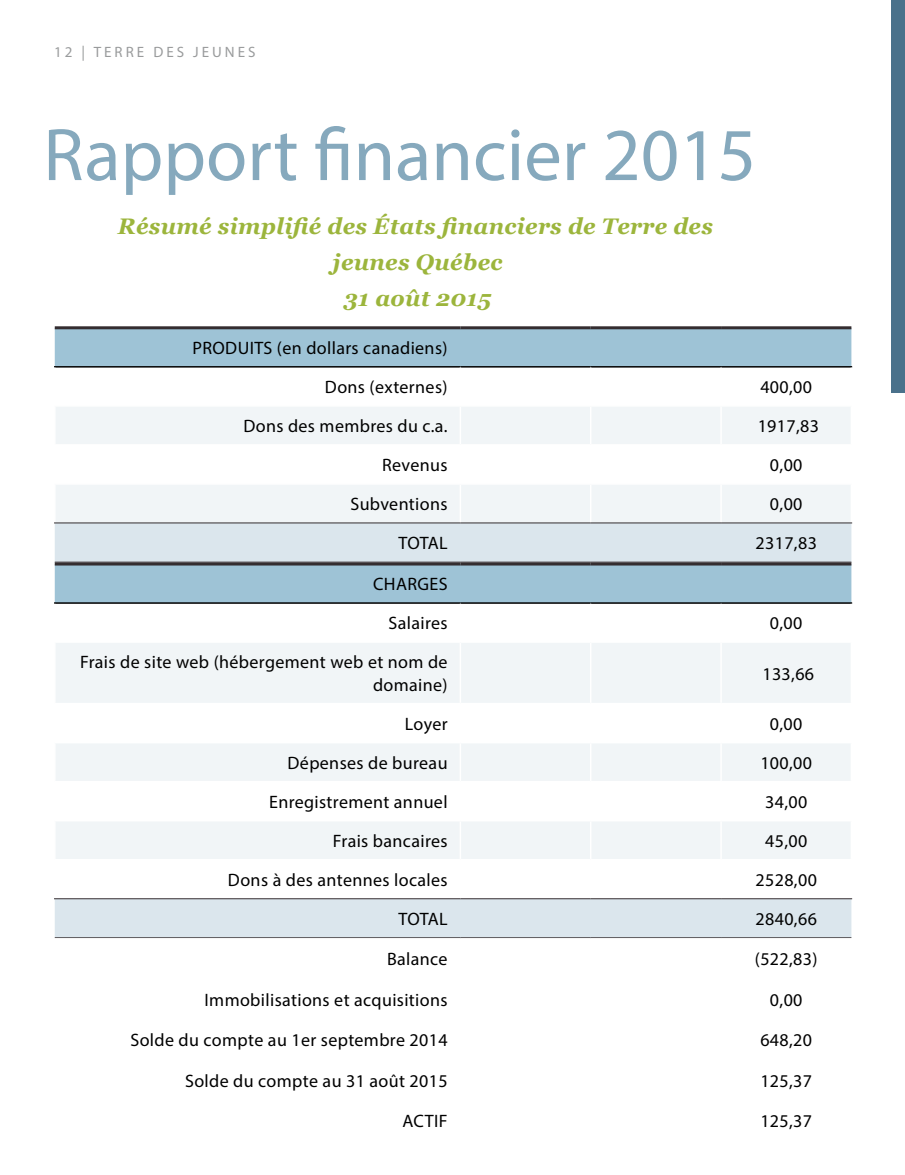
<style>
.page{position:relative;width:905px;height:1175px;background:#fff}
.page>*{position:absolute;margin:0;border:0;box-sizing:border-box;transform-origin:0 0}
.t1{font:75px "Myriad Pro";color:#6894ad}
.t2{font:italic 700 22.5px/36px "Georgia";letter-spacing:.01em;color:#9cb53c;text-align:center}
.t3{font:18px/39px "Myriad Pro";letter-spacing:.02em;color:#000;text-align:right}
.t4{font:15px "Myriad Pro";letter-spacing:.2em;color:#999b9c}
</style>
<div class="page">
<div style="left:891px;top:0;width:13px;height:392px;background:#4a718b"></div>
<div style="left:55px;top:329px;width:796px;height:37px;background:#9ec3d6"></div>
<svg style="left:56px;top:367px;width:794px;height:1px"></svg>
<svg style="left:56px;top:407px;width:794px;height:115px;fill:#f1f5f7"></svg>
<hr style="left:55px;top:326px;width:405px;height:3px;background:#342d30">
<hr style="left:460px;top:326px;width:130px;height:3px;background:#342d30">
<hr style="left:590px;top:326px;width:131px;height:3px;background:#342d30">
<hr style="left:721px;top:326px;width:130px;height:3px;background:#342d30">
<hr style="left:54px;top:366px;width:406px;height:1px;background:#000">
<hr style="left:460px;top:366px;width:130px;height:1px;background:#000">
<hr style="left:590px;top:366px;width:131px;height:1px;background:#000">
<hr style="left:721px;top:366px;width:131px;height:1px;background:#000">
<hr style="left:459px;top:367px;width:2px;height:38px;background:#fff">
<hr style="left:590px;top:367px;width:1px;height:38px;background:#fff">
<hr style="left:720px;top:367px;width:1px;height:38px;background:#fff">
<hr style="left:459px;top:406px;width:2px;height:38px;background:#fff">
<hr style="left:590px;top:406px;width:1px;height:38px;background:#fff">
<hr style="left:720px;top:406px;width:1px;height:38px;background:#fff">
<hr style="left:54px;top:444px;width:406px;height:1px;background:#fff">
<hr style="left:460px;top:444px;width:130px;height:1px;background:#fff">
<hr style="left:459px;top:445px;width:2px;height:38px;background:#fff">
<hr style="left:590px;top:444px;width:131px;height:1px;background:#fff">
<hr style="left:590px;top:445px;width:1px;height:38px;background:#fff">
<hr style="left:721px;top:444px;width:131px;height:1px;background:#fff">
<hr style="left:720px;top:445px;width:1px;height:38px;background:#fff">
<hr style="left:54px;top:483px;width:406px;height:1px;background:#fff">
<hr style="left:460px;top:483px;width:130px;height:1px;background:#fff">
<hr style="left:459px;top:484px;width:2px;height:38px;background:#fff">
<hr style="left:590px;top:483px;width:131px;height:1px;background:#fff">
<hr style="left:590px;top:484px;width:1px;height:38px;background:#fff">
<hr style="left:721px;top:483px;width:131px;height:1px;background:#fff">
<hr style="left:720px;top:484px;width:1px;height:38px;background:#fff">
<hr style="left:54px;top:522px;width:406px;height:1px;background:#342d30">
<hr style="left:460px;top:522px;width:130px;height:1px;background:#342d30">
<hr style="left:590px;top:522px;width:131px;height:1px;background:#342d30">
<hr style="left:721px;top:522px;width:131px;height:1px;background:#342d30">
<svg style="left:55px;top:523px;width:796px;height:79px;background:#bad1de"></svg>
<svg style="left:56px;top:643px;width:794px;height:216px;fill:#f1f5f7"></svg>
<hr style="left:55px;top:562px;width:405px;height:3px;background:#342d30">
<hr style="left:460px;top:562px;width:130px;height:3px;background:#342d30">
<hr style="left:590px;top:562px;width:131px;height:3px;background:#342d30">
<hr style="left:721px;top:562px;width:130px;height:3px;background:#342d30">
<hr style="left:54px;top:602px;width:406px;height:2px;background:#000">
<hr style="left:460px;top:602px;width:130px;height:2px;background:#000">
<hr style="left:590px;top:602px;width:131px;height:2px;background:#000">
<hr style="left:721px;top:602px;width:131px;height:2px;background:#000">
<hr style="left:459px;top:643px;width:2px;height:60px;background:#fff">
<hr style="left:590px;top:643px;width:1px;height:60px;background:#fff">
<hr style="left:720px;top:643px;width:1px;height:60px;background:#fff">
<hr style="left:54px;top:703px;width:406px;height:1px;background:#fff">
<hr style="left:460px;top:703px;width:130px;height:1px;background:#fff">
<hr style="left:459px;top:704px;width:2px;height:38px;background:#fff">
<hr style="left:590px;top:703px;width:131px;height:1px;background:#fff">
<hr style="left:590px;top:704px;width:1px;height:38px;background:#fff">
<hr style="left:721px;top:703px;width:131px;height:1px;background:#fff">
<hr style="left:720px;top:704px;width:1px;height:38px;background:#fff">
<hr style="left:54px;top:742px;width:406px;height:1px;background:#fff">
<hr style="left:460px;top:742px;width:130px;height:1px;background:#fff">
<hr style="left:459px;top:743px;width:2px;height:38px;background:#fff">
<hr style="left:590px;top:742px;width:131px;height:1px;background:#fff">
<hr style="left:590px;top:743px;width:1px;height:38px;background:#fff">
<hr style="left:721px;top:742px;width:131px;height:1px;background:#fff">
<hr style="left:720px;top:743px;width:1px;height:38px;background:#fff">
<hr style="left:459px;top:782px;width:2px;height:38px;background:#fff">
<hr style="left:590px;top:782px;width:1px;height:38px;background:#fff">
<hr style="left:720px;top:782px;width:1px;height:38px;background:#fff">
<hr style="left:459px;top:821px;width:2px;height:38px;background:#fff">
<hr style="left:590px;top:821px;width:1px;height:38px;background:#fff">
<hr style="left:720px;top:821px;width:1px;height:38px;background:#fff">
<hr style="left:54px;top:781px;width:406px;height:1px;background:#fff">
<hr style="left:54px;top:820px;width:406px;height:1px;background:#fff">
<hr style="left:54px;top:898px;width:406px;height:1px;background:#342d30">
<hr style="left:460px;top:781px;width:130px;height:1px;background:#fff">
<hr style="left:460px;top:820px;width:130px;height:1px;background:#fff">
<hr style="left:590px;top:781px;width:131px;height:1px;background:#fff">
<hr style="left:590px;top:820px;width:131px;height:1px;background:#fff">
<hr style="left:721px;top:781px;width:131px;height:1px;background:#fff">
<hr style="left:721px;top:820px;width:131px;height:1px;background:#fff">
<hr style="left:721px;top:898px;width:131px;height:1px;background:#342d30">
<svg style="left:55px;top:898px;width:796px;height:41px;background:#d4dee5"></svg>
<p class="t4" style="left:54px;top:43px;width:203px">12 | TERRE DES JEUNES</p>
<h1 class="t1" style="left:43px;top:109px;width:714px">Rapport financier 2015</h1>
<p class="t2" style="left:118px;top:207px;width:596px">Résumé simplifié des États financiers de Terre des jeunes Québec<br>31 août 2015</p>
<p class="t3" style="left:192px;top:328px;width:256px">PRODUITS (en dollars canadiens)<br>Dons (externes)</p>
<p class="t3" style="left:760px;top:367px;width:53px">400,00</p>
<p class="t3" style="left:243px;top:406px;width:206px">Dons des membres du c.a.</p>
<p class="t3" style="left:757px;top:406px;width:63px">1917,83</p>
<p class="t3" style="left:382px;top:445px;width:67px">Revenus</p>
<p class="t3" style="left:770px;top:445px;width:34px">0,00</p>
<p class="t3" style="left:350px;top:484px;width:99px">Subventions</p>
<p class="t3" style="left:770px;top:484px;width:34px">0,00</p>
<p class="t3" style="left:398px;top:523px;width:50px">TOTAL</p>
<p class="t3" style="left:755px;top:523px;width:63px">2317,83</p>
<p class="t3" style="left:373px;top:564px;width:76px">CHARGES<br>Salaires</p>
<p class="t3" style="left:770px;top:603px;width:34px">0,00</p>
<p class="t3" style="left:80px;top:650px;width:369px;line-height:22.5px">Frais de site web (hébergement web et nom de domaine)</p>
<p class="t3" style="left:762px;top:653px;width:53px">133,66</p>
<p class="t3" style="left:405px;top:704px;width:44px">Loyer</p>
<p class="t3" style="left:770px;top:704px;width:34px">0,00</p>
<p class="t3" style="left:287px;top:743px;width:162px">Dépenses de bureau</p>
<p class="t3" style="left:760px;top:743px;width:53px">100,00</p>
<p class="t3" style="left:269px;top:782px;width:180px">Enregistrement annuel</p>
<p class="t3" style="left:765px;top:782px;width:44px">34,00</p>
<p class="t3" style="left:333px;top:821px;width:116px">Frais bancaires</p>
<p class="t3" style="left:765px;top:821px;width:44px">45,00</p>
<p class="t3" style="left:228px;top:860px;width:221px">Dons à des antennes locales</p>
<p class="t3" style="left:755px;top:860px;width:63px">2528,00</p>
<p class="t3" style="left:398px;top:899px;width:50px">TOTAL</p>
<p class="t3" style="left:755px;top:899px;width:63px">2840,66</p>
<p class="t3" style="left:387px;top:939px;width:62px">Balance</p>
<p class="t3" style="left:754px;top:939px;width:64px">(522,83)</p>
<p class="t3" style="left:204px;top:979px;width:245px">Immobilisations et acquisitions</p>
<p class="t3" style="left:770px;top:979px;width:34px">0,00</p>
<p class="t3" style="left:130px;top:1020px;width:319px">Solde du compte au 1er septembre 2014</p>
<p class="t3" style="left:760px;top:1020px;width:53px">648,20</p>
<p class="t3" style="left:185px;top:1060px;width:264px">Solde du compte au 31 août 2015</p>
<p class="t3" style="left:760px;top:1060px;width:53px">125,37</p>
<p class="t3" style="left:402px;top:1101px;width:47px">ACTIF</p>
<p class="t3" style="left:760px;top:1101px;width:53px">125,37</p>
</div>
